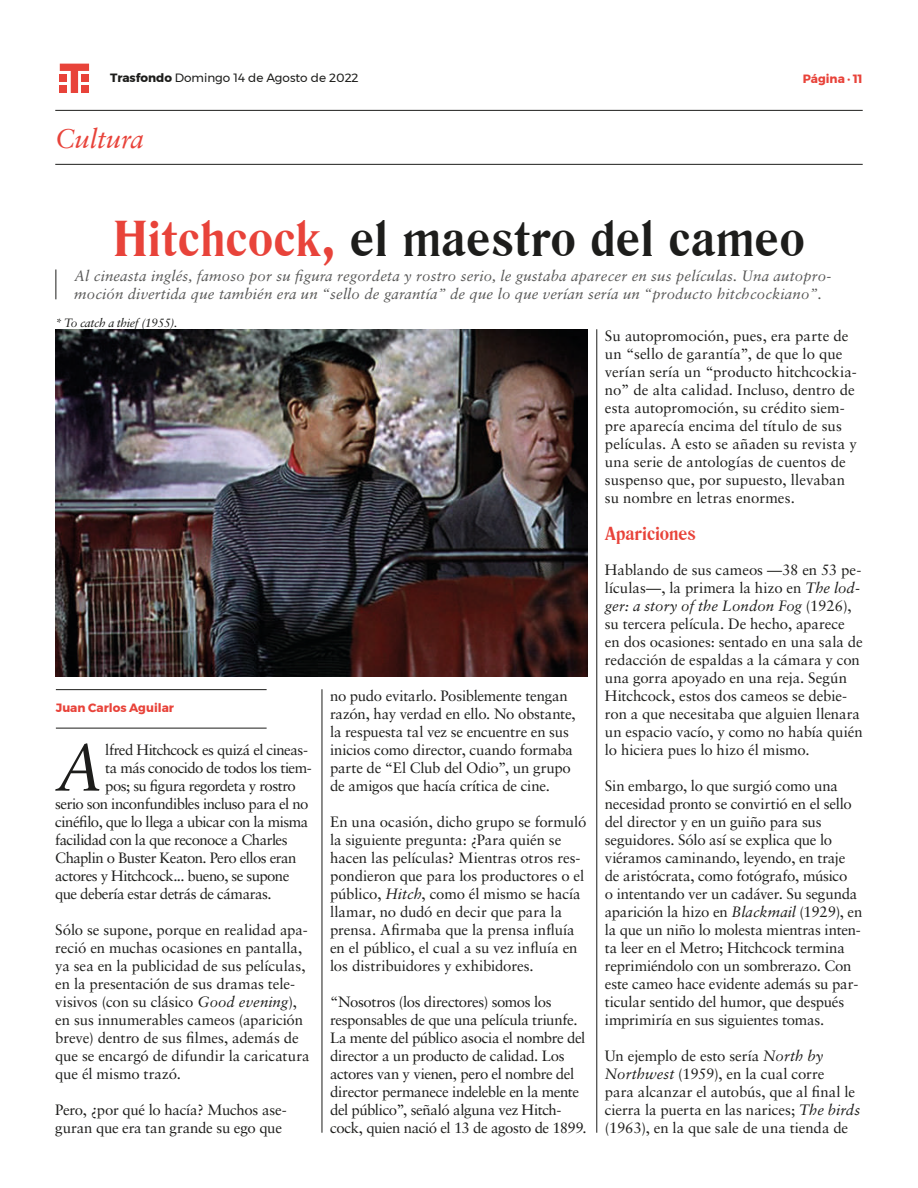
<style>
.page{position:relative;width:918px;height:1188px;background:#fff}
.page>*{position:absolute;margin:0;border:0;box-sizing:border-box;transform-origin:0 0}
.t1{font:italic 66.6px "Sabon LT Std";color:#1d1d1b}
.t2{font:700 48px "Romana BT";letter-spacing:.01em;color:#1d1d1b}
.t3{font:italic 27px "Sabon LT Std";color:#e8433a}
.t4{font:700 18px "Romana BT";letter-spacing:-.005em;color:#e8433a}
.t5{font:15px/18px "Sabon LT Std";letter-spacing:-.01em;color:#1d1d1b}
.t6{font:15px/18px "Sabon LT Std";letter-spacing:-.03em;color:#1d1d1b}
.t7{font:italic 15px/18px "Sabon LT Std";letter-spacing:.01em;color:#575756}
.t8{font:15px "Sabon LT Std";letter-spacing:-.035em;color:#1d1d1b}
.t9{font:15px "Sabon LT Std";letter-spacing:-.04em;color:#1d1d1b}
.t10{font:12px "Montserrat";color:#1d1d1b}
.t11{font:700 12px "Montserrat";color:#e8433a}
.t12{font:italic 12px "Sabon LT Std";letter-spacing:-.03em;color:#1d1d1b}
.s1{font-weight:700}
.s2{color:#e8433a}
.s3{font-style:italic}
</style>
<div class="page">
<hr style="left:55px;top:110px;width:808px;height:1px;background:#1d1d1b">
<hr style="left:55px;top:164px;width:808px;height:1px;background:#1d1d1b">
<svg style="left:60px;top:64px;width:29px;height:29px"></svg>
<div style="left:60px;top:86px;width:7px;height:7px;background:#e8433a"></div>
<div style="left:60px;top:75px;width:7px;height:7px;background:#e8433a"></div>
<div style="left:82px;top:86px;width:7px;height:7px;background:#e8433a"></div>
<div style="left:82px;top:75px;width:7px;height:7px;background:#e8433a"></div>
<hr style="left:596px;top:329px;width:1px;height:804px;background:#1d1d1b">
<hr style="left:322px;top:689px;width:1px;height:444px;background:#1d1d1b">
<img style="left:55px;top:329px;width:533px;height:347px">
<hr style="left:56px;top:269px;width:1px;height:30px;background:#1d1d1b">
<hr style="left:56px;top:689px;width:211px;height:1px;background:#1d1d1b">
<hr style="left:56px;top:728px;width:211px;height:1px;background:#1d1d1b">
<p class="t10" style="left:110px;top:69px;width:250px"><span class="s1">Trasfondo</span> Domingo 14 de Agosto de 2022</p>
<p class="t11" style="left:803px;top:69px;width:62px">Página · 11</p>
<h3 class="t3" style="left:55px;top:123px;width:90px">Cultura</h3>
<h2 class="t2" style="left:113px;top:209px;width:693px"><span class="s2">Hitchcock,</span> el maestro del cameo</h2>
<p class="t7" style="left:74px;top:267px;width:759px">Al cineasta inglés, famoso por su figura regordeta y rostro serio, le gustaba aparecer en sus películas. Una autopro&shy;moción divertida que también era un “sello de garantía” de que lo que verían sería un “producto hitchcockiano”.</p>
<p class="t12" style="left:55px;top:316px;width:124px">* To catch a thief (1955).</p>
<p class="t11" style="left:56px;top:698px;width:120px">Juan Carlos Aguilar</p>
<h1 class="t1" style="left:55px;top:729px;width:50px">A</h1>
<p class="t6" style="left:105px;top:740px;width:204px">lfred Hitchcock es quizá el cineas-</p>
<p class="t8" style="left:105px;top:759px;width:208px">ta más conocido de todos los tiem-</p>
<p class="t8" style="left:105px;top:777px;width:192px">pos; su figura regordeta y rostro</p>
<p class="t9" style="left:55px;top:795px;width:255px">serio son inconfundibles incluso para el no</p>
<p class="t8" style="left:55px;top:813px;width:255px">cinéfilo, que lo llega a ubicar con la misma</p>
<p class="t8" style="left:55px;top:831px;width:234px">facilidad con la que reconoce a Charles</p>
<p class="t9" style="left:55px;top:849px;width:243px">Chaplin o Buster Keaton. Pero ellos eran</p>
<p class="t9" style="left:55px;top:867px;width:236px">actores y Hitchcock... bueno, se supone</p>
<p class="t6" style="left:55px;top:884px;width:218px">que debería estar detrás de cámaras.</p>
<p class="t5" style="left:55px;top:920px;width:256px">Sólo se supone, porque en realidad apa&shy;reció en muchas ocasiones en pantalla, ya sea en la publicidad de sus películas, en la presentación de sus dramas tele&shy;visivos (con su clásico <span class="s3">Good evening</span>), en sus innumerables cameos (aparición breve) dentro de sus filmes, además de que se encargó de difundir la caricatura que él mismo trazó.</p>
<p class="t5" style="left:55px;top:1100px;width:233px">Pero, ¿por qué lo hacía? Muchos ase&shy;guran que era tan grande su ego que</p>
<p class="t5" style="left:330px;top:686px;width:247px">no pudo evitarlo. Posiblemente tengan razón, hay verdad en ello. No obstante, la respuesta tal vez se encuentre en sus inicios como director, cuando formaba parte de “El Club del Odio”, un grupo de amigos que hacía crítica de cine.</p>
<p class="t5" style="left:330px;top:812px;width:258px">En una ocasión, dicho grupo se formuló la siguiente pregunta: ¿Para quién se hacen las películas? Mientras otros res&shy;pondieron que para los productores o el público, <span class="s3">Hitch</span>, como él mismo se hacía llamar, no dudó en decir que para la prensa. Afirmaba que la prensa influía en el público, el cual a su vez influía en los distribuidores y exhibidores.</p>
<p class="t6" style="left:330px;top:992px;width:258px">“Nosotros (los directores) somos los responsables de que una película triunfe.<br>La mente del público asocia el nombre del director a un producto de calidad. Los actores van y vienen, pero el nombre del director permanece indeleble en la mente del público”, señaló alguna vez Hitch&shy;cock, quien nació el 13 de agosto de 1899.</p>
<p class="t5" style="left:605px;top:326px;width:254px">Su autopromoción, pues, era parte de un “sello de garantía”, de que lo que verían sería un “producto hitchcockia&shy;no” de alta calidad. Incluso, dentro de esta autopromoción, su crédito siem&shy;pre aparecía encima del título de sus películas. A esto se añaden su revista y una serie de antologías de cuentos de suspenso que, por supuesto, llevaban su nombre en letras enormes.</p>
<p class="t4" style="left:605px;top:522px;width:92px">Apariciones</p>
<p class="t5" style="left:605px;top:560px;width:259px">Hablando de sus cameos —38 en 53 pe&shy;lículas—, la primera la hizo en <span class="s3">The lod&shy;ger: a story of the London Fog</span> (1926), su tercera película. De hecho, aparece en dos ocasiones: sentado en una sala de redacción de espaldas a la cámara y con una gorra apoyado en una reja. Según Hitchcock, estos dos cameos se debie&shy;ron a que necesitaba que alguien llenara un espacio vacío, y como no había quién lo hiciera pues lo hizo él mismo.</p>
<p class="t5" style="left:605px;top:776px;width:259px">Sin embargo, lo que surgió como una necesidad pronto se convirtió en el sello del director y en un guiño para sus seguidores. Sólo así se explica que lo viéramos caminando, leyendo, en traje de aristócrata, como fotógrafo, músico<br>o intentando ver un cadáver. Su segunda aparición la hizo en <span class="s3">Blackmail</span> (1929), en la que un niño lo molesta mientras inten&shy;ta leer en el Metro; Hitchcock termina reprimiéndolo con un sombrerazo. Con este cameo hace evidente además su par&shy;ticular sentido del humor, que después imprimiría en sus siguientes tomas.</p>
<p class="t5" style="left:605px;top:1046px;width:257px">Un ejemplo de esto sería <span class="s3">North by Northwest</span> (1959), en la cual corre<br>para alcanzar el autobús, que al final le cierra la puerta en las narices; <span class="s3">The birds </span>(1963), en la que sale de una tienda de</p>
</div>
